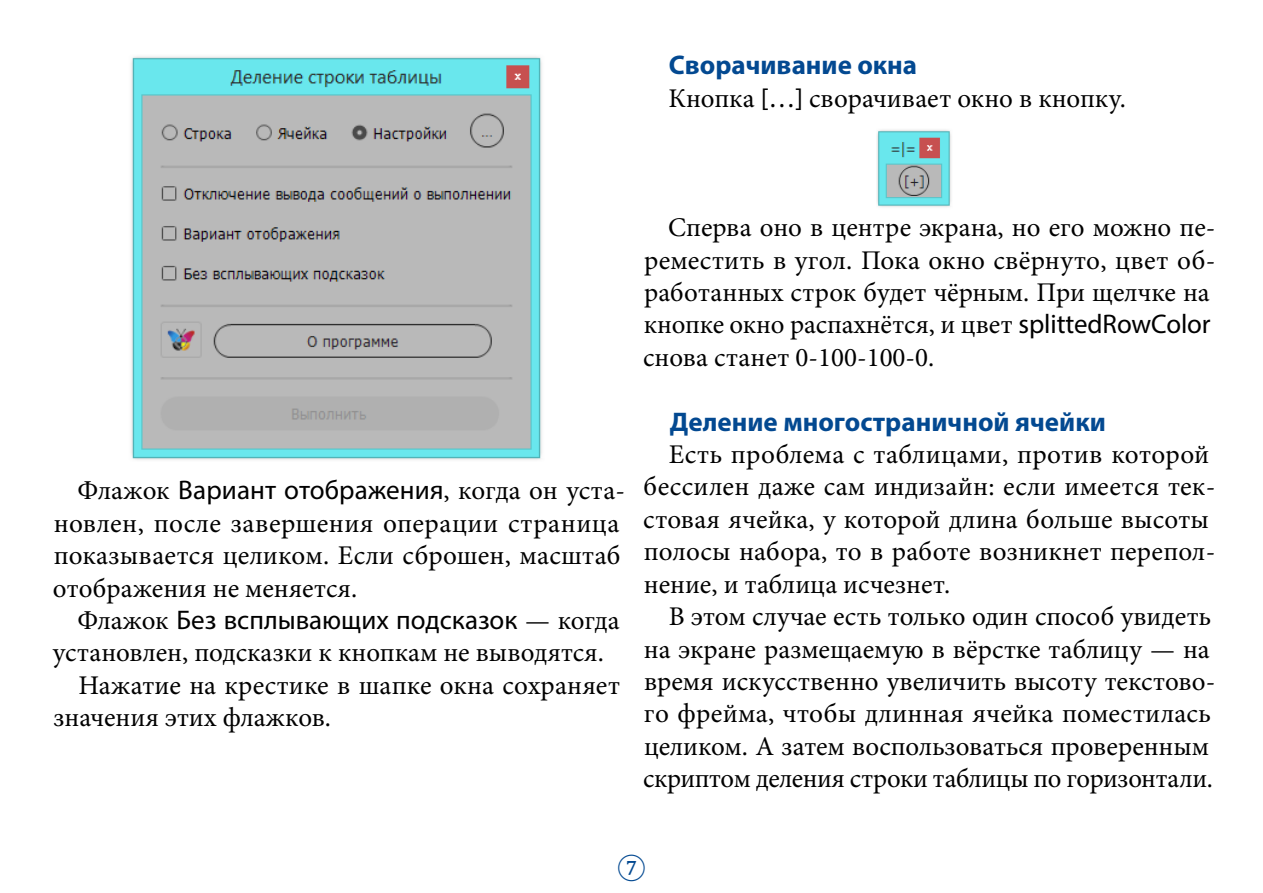
<style>
.page{position:relative;width:1263px;height:893px;background:#fff}
.page>*{position:absolute;margin:0;border:0;box-sizing:border-box;transform-origin:0 0}
.text{font:27px/32.4px "Minion Pro";color:#000}
.t1{font:700 27px "Myriad Pro";color:#034991}
.t2{font:24px "Cambria";color:#034991}
.s1{font-family:"Myriad Pro"}
</style>
<div class="page">
<img style="left:131px;top:56px;width:411px;height:404px">
<img style="left:877px;top:130px;width:74px;height:77px">
<p class="t1" style="left:669px;top:48px;width:250px">Сворачивание окна</p>
<p class="text" style="left:669px;top:82px;width:459px">Кнопка <span class="s1">[…]</span> сворачивает окно в кнопку.</p>
<p class="text" style="left:53px;top:475px;width:574px;text-indent:24px">Флажок <span class="s1">Вариант отображения</span>, когда он уста&shy;новлен, после завершения операции страница показывается целиком. Если сброшен, масштаб отображения не меняется.</p>
<p class="text" style="left:53px;top:604px;width:568px;text-indent:25px">Флажок <span class="s1">Без всплывающих подсказок</span> — когда установлен, подсказки к кнопкам не выводятся.</p>
<p class="text" style="left:54px;top:669px;width:568px;text-indent:25px">Нажатие на крестике в шапке окна сохраняет значения этих флажков.</p>
<p class="text" style="left:643px;top:212px;width:574px;text-indent:25px">Сперва оно в центре экрана, но его можно пе&shy;реместить в угол. Пока окно свёрнуто, цвет об&shy;работанных строк будет чёрным. При щелчке на кнопке окно распахнётся, и цвет <span class="s1">splittedRowColor </span>снова станет 0-100-100-0.</p>
<p class="t1" style="left:670px;top:404px;width:437px">Деление многостраничной ячейки</p>
<p class="text" style="left:643px;top:438px;width:574px;text-indent:25px">Есть проблема с таблицами, против которой бессилен даже сам индизайн: если имеется тек&shy;стовая ячейка, у которой длина больше высоты полосы набора, то в работе возникнет перепол&shy;нение, и таблица исчезнет.</p>
<p class="text" style="left:643px;top:600px;width:574px;text-indent:26px">В этом случае есть только один способ увидеть на экране размещаемую в вёрстке таблицу — на время искусственно увеличить высоту текстово&shy;го фрейма, чтобы длинная ячейка поместилась целиком. А затем воспользоваться проверенным скриптом деления строки таблицы по горизонтали.</p>
<p class="t2" style="left:617px;top:854px;width:30px">⑦</p>
</div>
